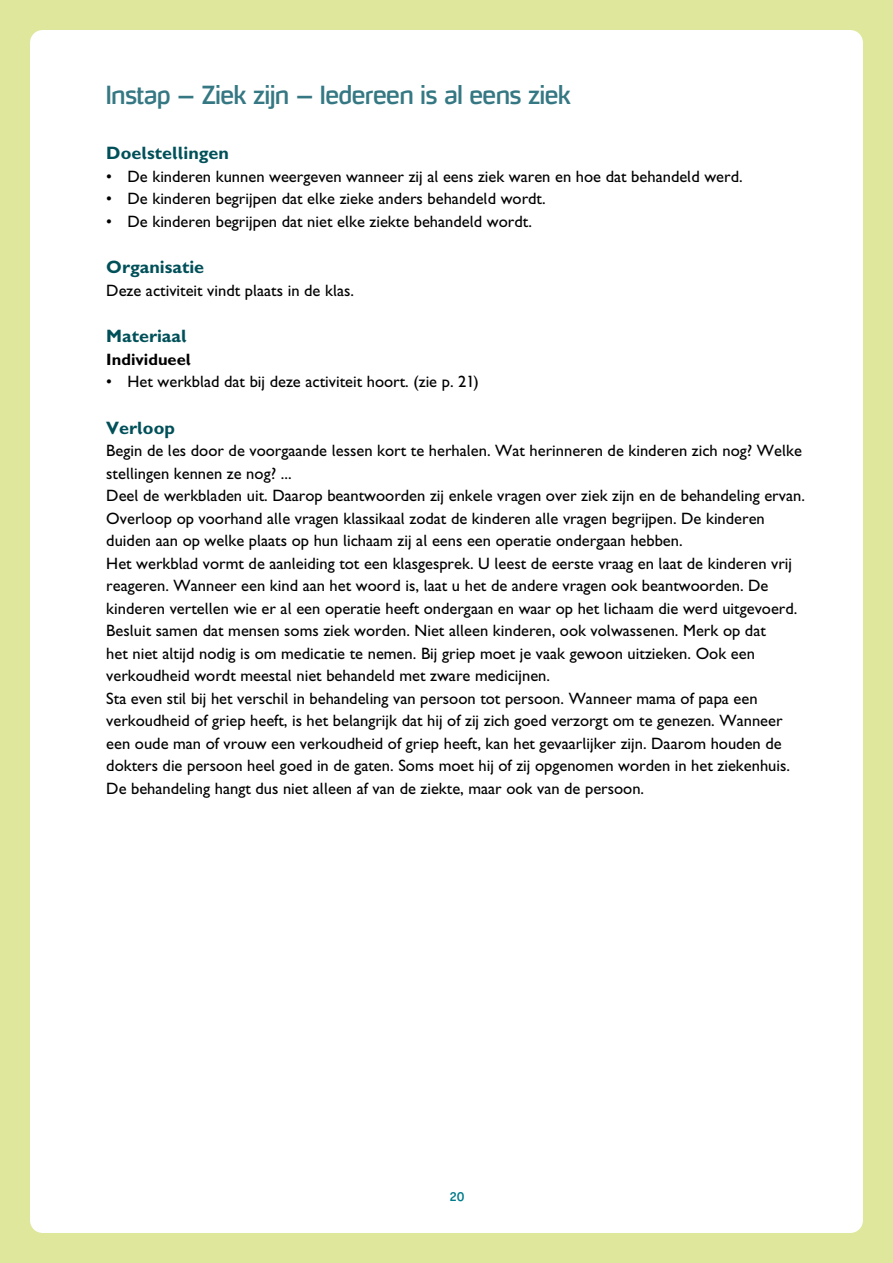
<style>
.page{position:relative;width:893px;height:1263px;background:#fff}
.page>*{position:absolute;margin:0;border:0;box-sizing:border-box;transform-origin:0 0}
.t1{font:24px "Hybrea Rg";color:#357883}
.t2{font:700 18px "Averbode Gill";color:#005059}
.t3{font:500 16.5px/22.5px "Averbode Gill";color:#000}
.t4{font:700 16.5px "Averbode Gill";color:#000}
.t5{font:15px "Officina San ITC Medium OSF";color:#007c8c}
</style>
<div class="page">
<div style="left:0;top:0;width:893px;height:1263px;border:30px solid #dfe79d;border-radius:28px"></div>
<h1 class="t1" style="left:106px;top:81px;width:466px">Instap – Ziek zijn – Iedereen is al eens ziek</h1>
<p class="t2" style="left:106px;top:143px;width:124px">Doelstellingen</p>
<p class="t3" style="left:106px;top:165px;width:638px">• De kinderen kunnen weergeven wanneer zij al eens ziek waren en hoe dat behandeld werd.</p>
<p class="t3" style="left:106px;top:187px;width:441px">• De kinderen begrijpen dat elke zieke anders behandeld wordt.</p>
<p class="t3" style="left:106px;top:210px;width:427px">• De kinderen begrijpen dat niet elke ziekte behandeld wordt.</p>
<p class="t2" style="left:106px;top:257px;width:99px">Organisatie</p>
<p class="t3" style="left:106px;top:279px;width:249px">Deze activiteit vindt plaats in de klas.</p>
<p class="t2" style="left:106px;top:326px;width:82px">Materiaal</p>
<p class="t4" style="left:106px;top:349px;width:86px">Individueel</p>
<p class="t3" style="left:106px;top:370px;width:374px">• Het werkblad dat bij deze activiteit hoort. (zie p. 21)</p>
<p class="t2" style="left:106px;top:417px;width:70px">Verloop</p>
<p class="t3" style="left:106px;top:439px;width:700px">Begin de les door de voorgaande lessen kort te herhalen. Wat herinneren de kinderen zich nog? Welke stellingen kennen ze nog? ...<br>Deel de werkbladen uit. Daarop beantwoorden zij enkele vragen over ziek zijn en de behandeling ervan.<br>Overloop op voorhand alle vragen klassikaal zodat de kinderen alle vragen begrijpen. De kinderen duiden aan op welke plaats op hun lichaam zij al eens een operatie ondergaan hebben.<br>Het werkblad vormt de aanleiding tot een klasgesprek. U leest de eerste vraag en laat de kinderen vrij reageren. Wanneer een kind aan het woord is, laat u het de andere vragen ook beantwoorden. De kinderen vertellen wie er al een operatie heeft ondergaan en waar op het lichaam die werd uitgevoerd.<br>Besluit samen dat mensen soms ziek worden. Niet alleen kinderen, ook volwassenen. Merk op dat<br>het niet altijd nodig is om medicatie te nemen. Bij griep moet je vaak gewoon uitzieken. Ook een verkoudheid wordt meestal niet behandeld met zware medicijnen.<br>Sta even stil bij het verschil in behandeling van persoon tot persoon. Wanneer mama of papa een verkoudheid of griep heeft, is het belangrijk dat hij of zij zich goed verzorgt om te genezen. Wanneer een oude man of vrouw een verkoudheid of griep heeft, kan het gevaarlijker zijn. Daarom houden de dokters die persoon heel goed in de gaten. Soms moet hij of zij opgenomen worden in het ziekenhuis.<br>De behandeling hangt dus niet alleen af van de ziekte, maar ook van de persoon.</p>
<p class="t5" style="left:450px;top:1187px;width:16px">20</p>
</div>
